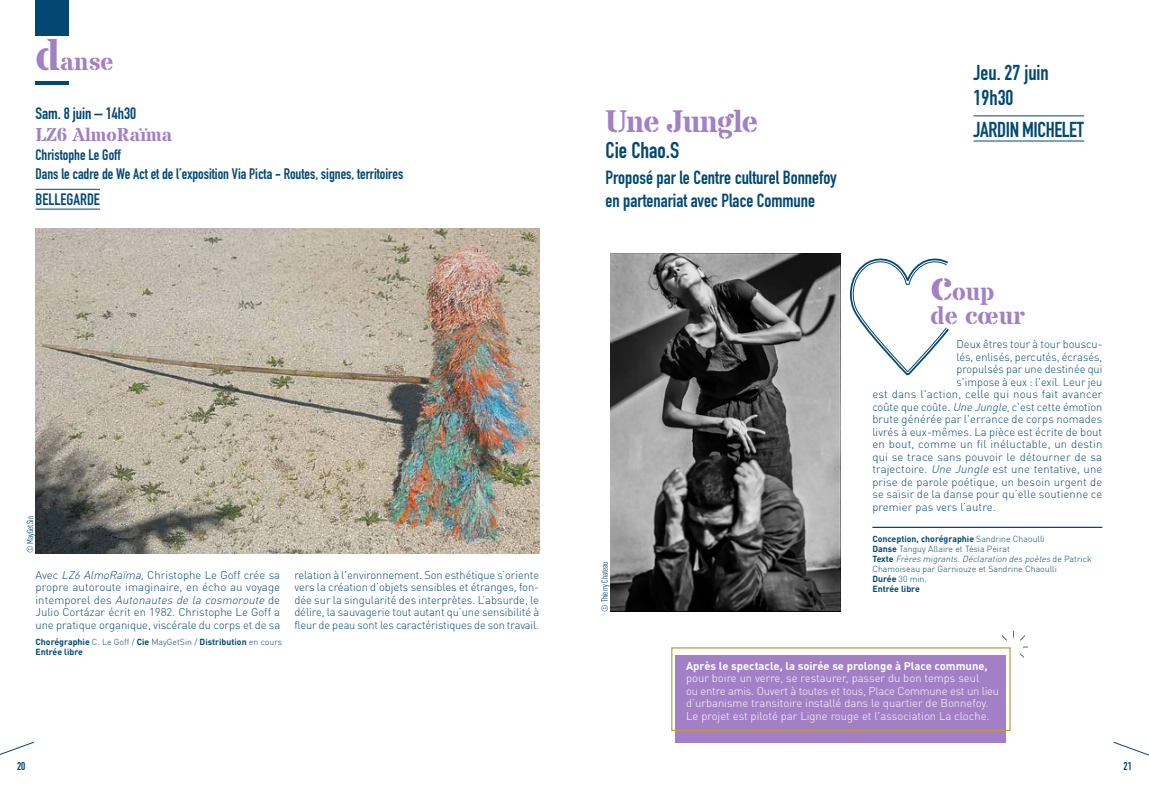
<style>
.page{position:relative;width:1149px;height:787px;background:#fff}
.page>*{position:absolute;margin:0;border:0;box-sizing:border-box;transform-origin:0 0}
.t1{font:700 31.25px "Stardos Stencil";letter-spacing:-.03em;color:#a380c5}
.t2{font:700 25px/23.8px "Stardos Stencil";color:#a380c5}
.t3{font:700 22.5px "DIN Condensed";color:#024873}
.t4{font:700 21.25px/25px "DIN Condensed";color:#024873}
.t5{font:700 21.25px "DIN Condensed";letter-spacing:-.02em;color:#024873}
.t6{font:700 18.75px/22.5px "DIN Condensed";color:#024873}
.t7{font:700 18.75px "Stardos Stencil";color:#a380c5}
.t8{font:700 16.25px "DIN Condensed";color:#024873}
.t9{font:700 15px/18.5px "DIN Condensed";color:#024873}
.t10{font:300 11.25px/12.5px "DINOT";letter-spacing:.005em;color:#024873;text-align:justify}
.t11{font:300 11.25px/12.5px "DINOT";color:#fff}
.t12{font:700 11.25px "DINOT";color:#fff}
.t13{font:700 11.25px "DIN Condensed";color:#024873}
.t14{font:300 8.75px/10px "DINOT";color:#024873}
.t15{font:700 8.75px/10px "DINOT";color:#024873}
.t16{font:condensed 8.75px "DINOT";color:#024873}
.s1{font-size:43.75px}
.s2{font-style:italic}
.s3{font-weight:300}
.s4{font-weight:700}
</style>
<div class="page">
<svg style="left:0;top:741px;width:34px;height:14px"></svg>
<div style="left:35px;top:0;width:34px;height:35px;background:#024873"></div>
<hr style="left:35px;top:81px;width:34px;height:4px;background:#024873">
<svg style="left:1113px;top:741px;width:35px;height:15px"></svg>
<hr style="left:36px;top:189px;width:64px;height:1px;background:#024873">
<hr style="left:36px;top:209px;width:64px;height:1px;background:#024873">
<img style="left:35px;top:228px;width:504px;height:325px">
<img style="left:610px;top:254px;width:229px;height:357px">
<hr style="left:872px;top:526px;width:229px;height:2px;background:#024873">
<svg style="left:850px;top:258px;width:99px;height:118px"></svg>
<hr style="left:973px;top:116px;width:110px;height:1px;background:#024873">
<hr style="left:973px;top:141px;width:110px;height:1px;background:#024873">
<div style="left:675px;top:655px;width:331px;height:87px;background:#a380c5"></div>
<div style="left:671px;top:647px;width:339px;height:84px;border:1px solid #c29b41"></div>
<svg style="left:994px;top:646px;width:34px;height:24px"></svg>
<h2 class="t2" style="left:36px;top:51px;width:80px"><span class="s1">d</span>anse</h2>
<h3 class="t8" style="left:36px;top:102px;width:102px">Sam. 8 juin – 14h30</h3>
<h3 class="t7" style="left:36px;top:123px;width:138px">LZ6 AlmoRaïma</h3>
<h3 class="t9" style="left:36px;top:145px;width:369px">Christophe Le Goff<br>Dans le cadre de We Act et de l’exposition Via Picta - Routes, signes, territoires</h3>
<h3 class="t8" style="left:36px;top:189px;width:66px">BELLEGARDE</h3>
<p class="t16" style="left:25px;top:553px;width:38px;rotate:-90deg">© MayGetSin</p>
<p class="t10" style="left:35px;top:568px;width:246px">Avec <span class="s2">LZ6 AlmoRaïma</span>, Christophe Le Goff crée sa propre autoroute imaginaire, en écho au voyage i n t e m p o re l d e s <span class="s2">Autonautes de la cosmoroute</span> d e Julio Cortázar écrit en 1982. Christophe Le Goff a une pratique organique, viscérale du corps et de sa</p>
<p class="t10" style="left:294px;top:568px;width:246px">relation à l'environnement. Son esthétique s’oriente vers la création d’objets sensibles et étranges, fon&shy;dée sur la singularité des interprètes. L’absurde, le délire, la sauvagerie tout autant qu’une sensibilité à fleur de peau sont les caractéristiques de son travail.</p>
<p class="t15" style="left:36px;top:636px;width:248px">Chorégraphie <span class="s3">C. Le Goff /</span> Cie <span class="s3">MayGetSin /</span> Distribution <span class="s3">en cours<br></span>Entrée libre</p>
<p class="t13" style="left:17px;top:758px;width:10px">20</p>
<h1 class="t1" style="left:605px;top:101px;width:154px">Une Jungle</h1>
<h3 class="t3" style="left:605px;top:135px;width:75px">Cie Chao.S</h3>
<h3 class="t6" style="left:605px;top:166px;width:232px">Proposé par le Centre culturel Bonnefoy en partenariat avec Place Commune</h3>
<h3 class="t4" style="left:973px;top:60px;width:77px">Jeu. 27 juin<br>19h30</h3>
<h3 class="t5" style="left:973px;top:116px;width:112px">JARDIN MICHELET</h3>
<p class="t16" style="left:599px;top:611px;width:52px;rotate:-90deg">© Thierry Chateau</p>
<h2 class="t2" style="left:930px;top:281px;width:96px"><span class="s1">c</span>oup de cœur</h2>
<p class="t10" style="left:956px;top:338px;width:147px">Deux êtres tour à tour bouscu-</p>
<p class="t10" style="left:956px;top:350px;width:147px">lés, enlisés, percutés, écrasés,</p>
<p class="t10" style="left:956px;top:363px;width:147px">propulsés par une destinée qui</p>
<p class="t10" style="left:956px;top:375px;width:147px">s'impose à eux : l'exil. Leur jeu</p>
<p class="t10" style="left:872px;top:388px;width:231px">est dans l'action, celle qui nous fait avancer</p>
<p class="t10" style="left:872px;top:400px;width:231px">coûte que coûte. <span class="s2">Une Jungle</span>, c'est cette émotion</p>
<p class="t10" style="left:872px;top:413px;width:231px">brute générée par l'errance de corps nomades</p>
<p class="t10" style="left:872px;top:425px;width:231px">livrés à eux-mêmes. La pièce est écrite de bout</p>
<p class="t10" style="left:872px;top:438px;width:231px">en bout, comme un fil inéluctable, un destin</p>
<p class="t10" style="left:872px;top:450px;width:231px">qui se trace sans pouvoir le détourner de sa</p>
<p class="t10" style="left:872px;top:463px;width:231px">trajectoire. <span class="s2">Une Jungle</span> est une tentative, une</p>
<p class="t10" style="left:872px;top:475px;width:231px">prise de parole poétique, un besoin urgent de</p>
<p class="t10" style="left:872px;top:488px;width:231px">se saisir de la danse pour qu’elle soutienne ce</p>
<p class="t10" style="left:872px;top:500px;width:125px">premier pas vers l’autre.</p>
<p class="t14" style="left:872px;top:534px;width:221px"><span class="s4">Conception, chorégraphie</span> Sandrine Chaoulli<br><span class="s4">Danse</span> Tanguy Allaire et Tésia Peirat<br><span class="s4">Text e</span> <span class="s2">Frères migrants.Déclaration des poètes</span> d e P a t r i c k Chamoiseau par Garniouze et Sandrine Chaoulli<br><span class="s4">Durée</span> 30 min.<br><span class="s4">Entrée libre</span></p>
<p class="t12" style="left:686px;top:658px;width:303px">Après le spectacle, la soirée se prolonge à Place commune,</p>
<p class="t11" style="left:686px;top:672px;width:314px">pour boire un verre, se restaurer, passer du bon temps seul<br>ou entre amis. Ouvert à toutes et tous, Place Commune est un lieu d’urbanisme transitoire installé dans le quartier de Bonnefoy.<br>Le projet est piloté par Ligne rouge et l'association La cloche.</p>
<p class="t13" style="left:1123px;top:758px;width:10px">21</p>
</div>
